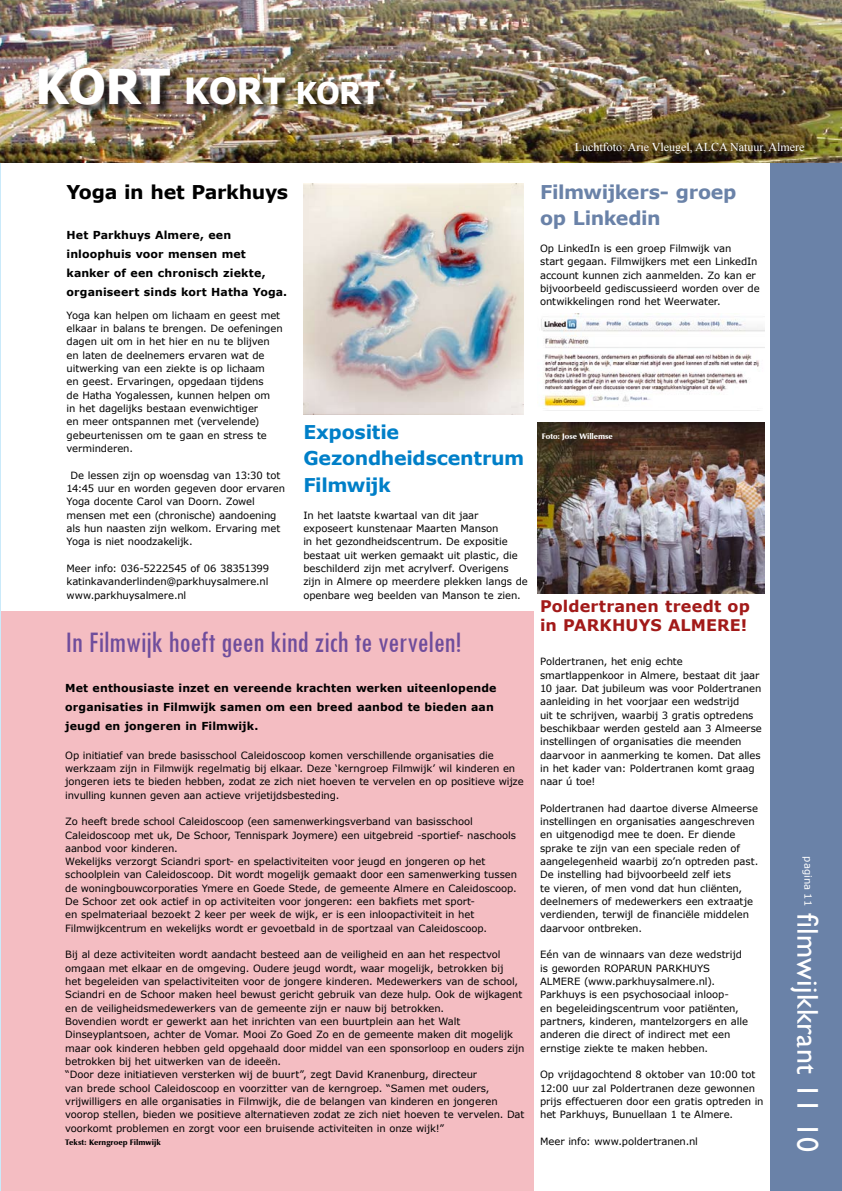
<style>
.page{position:relative;width:842px;height:1191px;background:#fff}
.page>*{position:absolute;margin:0;border:0;box-sizing:border-box;transform-origin:0 0}
.t1{font:700 48px "Tahoma";color:#fff}
.t2{font:condensed 31px "Tw Cen";letter-spacing:-.015em;color:#6f4d9c}
.t3{font:30px "Gill Sans";letter-spacing:.01em;color:#fff}
.t4{font:700 19px/26.6px "Verdana";letter-spacing:-.015em;color:#007fc8}
.t5{font:700 19px/26.6px "Verdana";letter-spacing:-.025em;color:#6a82a8}
.t6{font:700 19px "Verdana";letter-spacing:-.02em;color:#000}
.t7{font:700 16px/19px "Verdana";letter-spacing:.005em;color:#a21a19}
.t8{font:12px "Times New Roman";color:#fff}
.t9{font:700 11px/19px "Verdana";letter-spacing:.01em;color:#000}
.t10{font:10px/13.3px "Verdana";letter-spacing:-.005em;color:#000}
.t11{font:10px "Verdana";color:#fff}
.t12{font:900 8px "Zapf Humanist 601 BT";color:#000}
.t13{font:900 8px "Zapf Humanist 601 BT";letter-spacing:-.005em;color:#fff}
.s1{font-size:36px}
.s2{font-size:30px}
</style>
<div class="page">
<div style="left:0;top:611px;width:534px;height:580px;background:#f4bdc2"></div>
<hr style="left:0;top:0;width:1px;height:1191px;background:#caeafa">
<div style="left:770px;top:0;width:72px;height:1191px;background:#6a82a8"></div>
<img style="left:1px;top:0;width:841px;height:162px">
<div style="left:40px;top:70px;width:352px;height:47px;background:#000;opacity:.75"></div>
<img style="left:537px;top:314px;width:227px;height:93px">
<img style="left:537px;top:423px;width:227px;height:170px">
<img style="left:303px;top:184px;width:220px;height:231px">
<h1 class="t1" style="left:35px;top:53px;width:346px">KORT <span class="s1">KORT</span> <span class="s2">KORT</span></h1>
<h3 class="t6" style="left:67px;top:178px;width:223px">Yoga in het Parkhuys</h3>
<p class="t9" style="left:67px;top:225px;width:222px">Het Parkhuys Almere, een inloophuis voor mensen met kanker of een chronisch ziekte, organiseert sinds kort Hatha Yoga.</p>
<p class="t10" style="left:67px;top:308px;width:218px">Yoga kan helpen om lichaam en geest met elkaar in balans te brengen. De oefeningen dagen uit om in het hier en nu te blijven en laten de deelnemers ervaren wat de uitwerking van een ziekte is op lichaam<br>en geest. Ervaringen, opgedaan tijdens<br>de Hatha Yogalessen, kunnen helpen om<br>in het dagelijks bestaan evenwichtiger<br>en meer ontspannen met (vervelende) gebeurtenissen om te gaan en stress te verminderen.</p>
<p class="t10" style="left:67px;top:468px;width:220px;text-indent:4px">De lessen zijn op woensdag van 13:30 tot 14:45 uur en worden gegeven door ervaren Yoga docente Carol van Doorn. Zowel mensen met een (chronische) aandoening als hun naasten zijn welkom. Ervaring met Yoga is niet noodzakelijk.</p>
<p class="t10" style="left:67px;top:561px;width:204px;text-align:justify">Meer info: 036-5222545 of 06 38351399 katinkavanderlinden@parkhuysalmere.nl www.parkhuysalmere.nl</p>
<h3 class="t4" style="left:303px;top:418px;width:223px">Expositie<br>Gezondheidscentrum<br>Filmwijk</h3>
<p class="t10" style="left:303px;top:508px;width:226px">In het laatste kwartaal van dit jaar exposeert kunstenaar Maarten Manson<br>in het gezondheidscentrum. De expositie bestaat uit werken gemaakt uit plastic, die beschilderd zijn met acrylverf. Overigens zijn in Almere op meerdere plekken langs de openbare weg beelden van Manson te zien.</p>
<h2 class="t2" style="left:65px;top:623px;width:398px">In Filmwijk hoeft geen kind zich te vervelen!</h2>
<p class="t9" style="left:65px;top:678px;width:433px">Met enthousiaste inzet en vereende krachten werken uiteenlopende organisaties in Filmwijk samen om een breed aanbod te bieden aan jeugd en jongeren in Filmwijk.</p>
<p class="t10" style="left:65px;top:748px;width:460px">Op initiatief van brede basisschool Caleidoscoop komen verschillende organisaties die werkzaam zijn in Filmwijk regelmatig bij elkaar. Deze ‘kerngroep Filmwijk’ wil kinderen en jongeren iets te bieden hebben, zodat ze zich niet hoeven te vervelen en op positieve wijze invulling kunnen geven aan actieve vrijetijdsbesteding.</p>
<p class="t10" style="left:65px;top:814px;width:453px">Zo heeft brede school Caleidoscoop (een samenwerkingsverband van basisschool Caleidoscoop met uk, De Schoor, Tennispark Joymere) een uitgebreid -sportief- naschools aanbod voor kinderen.<br>Wekelijks verzorgt Sciandri sport- en spelactiviteiten voor jeugd en jongeren op het schoolplein van Caleidoscoop. Dit wordt mogelijk gemaakt door een samenwerking tussen de woningbouwcorporaties Ymere en Goede Stede, de gemeente Almere en Caleidoscoop.<br>De Schoor zet ook actief in op activiteiten voor jongeren: een bakfiets met sport-<br>en spelmateriaal bezoekt 2 keer per week de wijk, er is een inloopactiviteit in het Filmwijkcentrum en wekelijks wordt er gevoetbald in de sportzaal van Caleidoscoop.</p>
<p class="t10" style="left:65px;top:948px;width:461px">Bij al deze activiteiten wordt aandacht besteed aan de veiligheid en aan het respectvol omgaan met elkaar en de omgeving. Oudere jeugd wordt, waar mogelijk, betrokken bij<br>het begeleiden van spelactiviteiten voor de jongere kinderen. Medewerkers van de school, Sciandri en de Schoor maken heel bewust gericht gebruik van deze hulp. Ook de wijkagent en de veiligheidsmedewerkers van de gemeente zijn er nauw bij betrokken.<br>Bovendien wordt er gewerkt aan het inrichten van een buurtplein aan het Walt Dinseyplantsoen, achter de Vomar. Mooi Zo Goed Zo en de gemeente maken dit mogelijk maar ook kinderen hebben geld opgehaald door middel van een sponsorloop en ouders zijn betrokken bij het uitwerken van de ideeën.<br>“Door deze initiatieven versterken wij de buurt”, zegt David Kranenburg, directeur<br>van brede school Caleidoscoop en voorzitter van de kerngroep. “Samen met ouders, vrijwilligers en alle organisaties in Filmwijk, die de belangen van kinderen en jongeren voorop stellen, bieden we positieve alternatieven zodat ze zich niet hoeven te vervelen. Dat voorkomt problemen en zorgt voor een bruisende activiteiten in onze wijk!”</p>
<p class="t12" style="left:65px;top:1137px;width:97px">Tekst: Kerngroep Filmwijk</p>
<p class="t8" style="left:575px;top:138px;width:231px">Luchtfoto: Arie Vleugel, ALCA Natuur, Almere</p>
<h3 class="t5" style="left:540px;top:178px;width:198px">Filmwijkers- groep op Linkedin</h3>
<p class="t10" style="left:540px;top:242px;width:221px">Op LinkedIn is een groep Filmwijk van<br>start gegaan. Filmwijkers met een LinkedIn account kunnen zich aanmelden. Zo kan er bijvoorbeeld gediscussieerd worden over de ontwikkelingen rond het Weerwater.</p>
<p class="t13" style="left:542px;top:431px;width:72px">Foto: Jose Willemse</p>
<h3 class="t7" style="left:540px;top:596px;width:211px">Poldertranen treedt op in PARKHUYS ALMERE!</h3>
<p class="t10" style="left:540px;top:655px;width:223px">Poldertranen, het enig echte smartlappenkoor in Almere, bestaat dit jaar 10 jaar. Dat jubileum was voor Poldertranen aanleiding in het voorjaar een wedstrijd<br>uit te schrijven, waarbij 3 gratis optredens beschikbaar werden gesteld aan 3 Almeerse instellingen of organisaties die meenden daarvoor in aanmerking te komen. Dat alles in het kader van: Poldertranen komt graag naar ú toe!</p>
<p class="t10" style="left:540px;top:801px;width:220px">Poldertranen had daartoe diverse Almeerse instellingen en organisaties aangeschreven en uitgenodigd mee te doen. Er diende sprake te zijn van een speciale reden of aangelegenheid waarbij zo’n optreden past.<br>De instelling had bijvoorbeeld zelf iets<br>te vieren, of men vond dat hun cliënten, deelnemers of medewerkers een extraatje verdienden, terwijl de financiële middelen daarvoor ontbreken.</p>
<p class="t10" style="left:540px;top:948px;width:209px">Eén van de winnaars van deze wedstrijd is geworden ROPARUN PARKHUYS ALMERE (www.parkhuysalmere.nl).<br>Parkhuys is een psychosociaal inloop-<br>en begeleidingscentrum voor patiënten, partners, kinderen, mantelzorgers en alle anderen die direct of indirect met een ernstige ziekte te maken hebben.</p>
<p class="t10" style="left:540px;top:1068px;width:225px">Op vrijdagochtend 8 oktober van 10:00 tot 12:00 uur zal Poldertranen deze gewonnen prijs effectueren door een gratis optreden in het Parkhuys, Bunuellaan 1 te Almere.</p>
<p class="t10" style="left:540px;top:1134px;width:159px">Meer info: www.poldertranen.nl</p>
<p class="t11" style="left:815px;top:856px;width:51px;rotate:90deg">pagina 11</p>
<h3 class="t3" style="left:825px;top:912px;width:241px;rotate:90deg">filmwijkkrant 11 10</h3>
</div>
